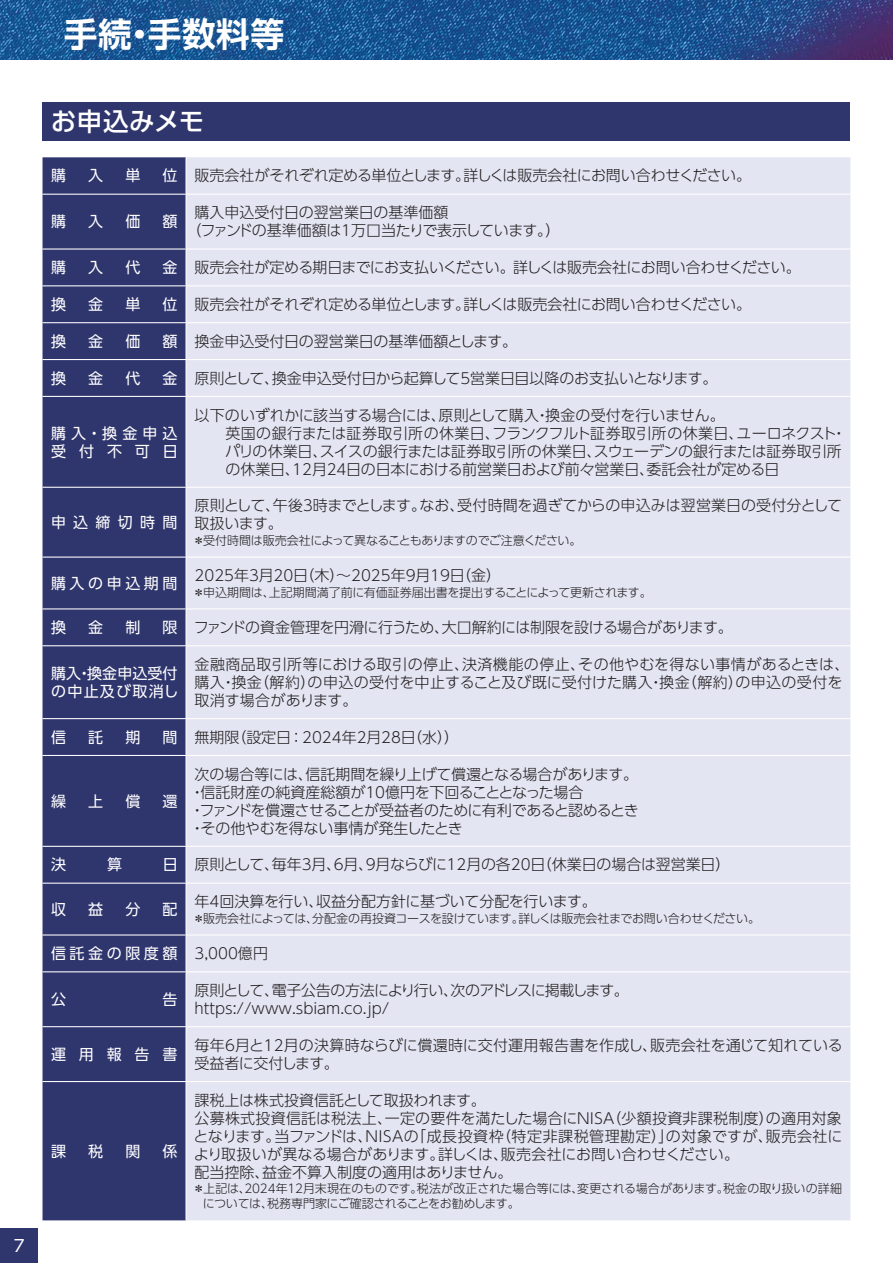
<style>
.page{position:relative;width:893px;height:1263px;background:#fff}
.page>*{position:absolute;margin:0;border:0;box-sizing:border-box;transform-origin:0 0}
.t1{font:33.75px "UD Shin Go Pro De Bold 90 pv RKSJ H";letter-spacing:.015em;color:#fff}
.t2{font:25.5px "UD Shin Go Pro Medium 90 pv RKSJ H";letter-spacing:.02em;color:#fff}
.t3{font:16.5px "UD Shin Go Pro Regular 90 pv RKSJ H";color:#fff}
.t4{font:15px/18px "UD Shin Go Pro Light 90 pv RKSJ H";color:#231f20}
.t5{font:15px/18px "UD Shin Go Pro Light 90 pv RKSJ H";letter-spacing:-.02em;color:#231f20}
.t6{font:15px/18px "UD Shin Go Pro Light 90 pv RKSJ H";letter-spacing:.025em;color:#231f20}
.t7{font:15px "UD Shin Go Pro Regular 90 pv RKSJ H";letter-spacing:.24em;color:#fff}
.t8{font:15px "UD Shin Go Pro Light 90 pv RKSJ H";letter-spacing:-.025em;color:#231f20}
.t9{font:15px "UD Shin Go Pro Light 90 pv RKSJ H";letter-spacing:-.03em;color:#231f20}
.t10{font:15px/18px "UD Shin Go Pro Regular 90 pv RKSJ H";letter-spacing:.005em;color:#fff}
.t11{font:15px/18px "UD Shin Go Pro Regular 90 pv RKSJ H";letter-spacing:.595em;color:#fff}
.t12{font:12px/15px "UD Shin Go Pro Light 90 pv RKSJ H";letter-spacing:-.02em;color:#231f20}
.s1{font-family:"UD Shin Go Pro Regular 90 pv RKSJ H";color:#fff}
.s2{font-family:"UD Shin Go Pro Light 90 pv RKSJ H";color:#231f20}
</style>
<div class="page">
<div style="left:43px;top:102px;width:807px;height:38px;background:#2f356d"></div>
<div style="left:43px;top:157px;width:142px;height:1063px;background:#2f356d"></div>
<div style="left:187px;top:157px;width:663px;height:1063px;background:#e4e5f3"></div>
<hr style="left:43px;top:194px;width:807px;height:1px;background:#fff">
<hr style="left:43px;top:248px;width:807px;height:2px;background:#fff">
<hr style="left:43px;top:285px;width:807px;height:1px;background:#fff">
<hr style="left:43px;top:322px;width:807px;height:1px;background:#fff">
<hr style="left:43px;top:359px;width:807px;height:1px;background:#fff">
<hr style="left:43px;top:396px;width:807px;height:1px;background:#fff">
<hr style="left:43px;top:487px;width:807px;height:1px;background:#fff">
<hr style="left:43px;top:556px;width:807px;height:2px;background:#fff">
<hr style="left:43px;top:608px;width:807px;height:1px;background:#fff">
<hr style="left:43px;top:645px;width:807px;height:1px;background:#fff">
<hr style="left:43px;top:718px;width:807px;height:1px;background:#fff">
<hr style="left:43px;top:755px;width:807px;height:1px;background:#fff">
<hr style="left:43px;top:846px;width:807px;height:1px;background:#fff">
<hr style="left:43px;top:883px;width:807px;height:1px;background:#fff">
<hr style="left:43px;top:934px;width:807px;height:1px;background:#fff">
<hr style="left:43px;top:971px;width:807px;height:1px;background:#fff">
<hr style="left:43px;top:1026px;width:807px;height:1px;background:#fff">
<hr style="left:43px;top:1081px;width:807px;height:1px;background:#fff">
<div style="left:0;top:1228px;width:38px;height:34px;background:#2f356d"></div>
<img style="left:0;top:0;width:893px;height:60px">
<p class="t3" style="left:14px;top:1239px;width:12px">7</p>
<h1 class="t1" style="left:64px;top:21px;width:222px">手続・手数料等</h1>
<h2 class="t2" style="left:51px;top:112px;width:155px">お申込みメモ</h2>
<p class="t7" style="left:51px;top:170px;width:16px">購</p>
<p class="t7" style="left:88px;top:170px;width:16px">入</p>
<p class="t7" style="left:125px;top:170px;width:16px">単</p>
<p class="t5" style="left:163px;top:169px;width:590px"><span class="s1">位</span> 販売会社がそれぞれ定める単位とします。詳しくは販売会社にお問い合わせください。</p>
<p class="t7" style="left:51px;top:216px;width:16px">購</p>
<p class="t7" style="left:88px;top:216px;width:16px">入</p>
<p class="t7" style="left:125px;top:216px;width:16px">価</p>
<p class="t7" style="left:163px;top:216px;width:16px">額</p>
<p class="t4" style="left:186px;top:206px;width:376px;text-indent:8px">購入申込受付日の翌営業日の基準価額<br>（ファンドの基準価額は1万口当たりで表示しています。）</p>
<p class="t7" style="left:51px;top:262px;width:16px">購</p>
<p class="t7" style="left:88px;top:262px;width:16px">入</p>
<p class="t7" style="left:125px;top:262px;width:16px">代</p>
<p class="t8" style="left:163px;top:262px;width:640px"><span class="s1">金</span> 販売会社が定める期日までにお支払いください。詳しくは販売会社にお問い合わせください。</p>
<p class="t7" style="left:51px;top:299px;width:16px">換</p>
<p class="t7" style="left:88px;top:299px;width:16px">金</p>
<p class="t7" style="left:125px;top:299px;width:16px">単</p>
<p class="t5" style="left:163px;top:297px;width:590px"><span class="s1">位</span> 販売会社がそれぞれ定める単位とします。詳しくは販売会社にお問い合わせください。</p>
<p class="t7" style="left:51px;top:336px;width:16px">換</p>
<p class="t7" style="left:88px;top:336px;width:16px">金</p>
<p class="t7" style="left:125px;top:336px;width:16px">価</p>
<p class="t4" style="left:163px;top:334px;width:356px"><span class="s1">額</span> 換金申込受付日の翌営業日の基準価額とします。</p>
<p class="t7" style="left:51px;top:372px;width:16px">換</p>
<p class="t7" style="left:88px;top:372px;width:16px">金</p>
<p class="t7" style="left:125px;top:372px;width:16px">代</p>
<p class="t5" style="left:163px;top:371px;width:556px"><span class="s1">金</span> 原則として、換金申込受付日から起算して5営業日目以降のお支払いとなります。</p>
<p class="t11" style="left:51px;top:426px;width:128px">購入・換金申込受付不可日</p>
<p class="t7" style="left:51px;top:517px;width:128px">申込締切時間</p>
<p class="t7" style="left:51px;top:577px;width:128px">購入の申込期間</p>
<p class="t4" style="left:225px;top:408px;width:623px;text-indent:-31px">以下のいずれかに該当する場合には、原則として購入・換金の受付を行いません。<br>英国の銀行または証券取引所の休業日、フランクフルト証券取引所の休業日、ユーロネクスト・パリの休業日、スイスの銀行または証券取引所の休業日、スウェーデンの銀行または証券取引所の休業日、12月24日の日本における前営業日および前々営業日、委託会社が定める日</p>
<p class="t4" style="left:195px;top:499px;width:649px">原則として、午後３時までとします。なお、受付時間を過ぎてからの申込みは翌営業日の受付分として取扱います。</p>
<p class="t12" style="left:193px;top:534px;width:390px">＊受付時間は販売会社によって異なることもありますのでご注意ください。</p>
<p class="t4" style="left:195px;top:569px;width:308px">2025年3月20日（木）～2025年9月19日（金）</p>
<p class="t12" style="left:193px;top:586px;width:460px">＊申込期間は、上記期間満了前に有価証券届出書を提出することによって更新されます。</p>
<p class="t7" style="left:51px;top:622px;width:16px">換</p>
<p class="t7" style="left:88px;top:622px;width:16px">金</p>
<p class="t7" style="left:125px;top:622px;width:16px">制</p>
<p class="t9" style="left:163px;top:622px;width:572px"><span class="s1">限</span> ファンドの資金管理を円滑に行うため、大口解約には制限を設ける場合があります。</p>
<p class="t10" style="left:51px;top:666px;width:129px">購入・換金申込受付の中止及び取消し</p>
<p class="t6" style="left:195px;top:657px;width:656px">金融商品取引所等における取引の停止、決済機能の停止、その他やむを得ない事情があるときは、購入・換金（解約）の申込の受付を中止すること及び既に受付けた購入・換金（解約）の申込の受付を取消す場合があります。</p>
<p class="t7" style="left:51px;top:731px;width:16px">信</p>
<p class="t7" style="left:88px;top:731px;width:16px">託</p>
<p class="t7" style="left:125px;top:731px;width:16px">期</p>
<p class="t4" style="left:163px;top:730px;width:298px"><span class="s1">間</span> 無期限（設定日：2024年2月28日（水））</p>
<p class="t7" style="left:51px;top:795px;width:16px">繰</p>
<p class="t7" style="left:88px;top:795px;width:16px">上</p>
<p class="t7" style="left:125px;top:795px;width:16px">償</p>
<p class="t7" style="left:163px;top:795px;width:16px">還</p>
<p class="t5" style="left:190px;top:767px;width:450px;text-indent:5px">次の場合等には、信託期間を繰り上げて償還となる場合があります。・信託財産の純資産総額が10億円を下回ることとなった場合<br>・ファンドを償還させることが受益者のために有利であると認めるとき・その他やむを得ない事情が発生したとき</p>
<p class="t7" style="left:51px;top:859px;width:16px">決</p>
<p class="t7" style="left:107px;top:859px;width:16px">算</p>
<p class="t4" style="left:163px;top:858px;width:569px"><span class="s1">日</span> 原則として、毎年3月、6月、9月ならびに12月の各20日（休業日の場合は翌営業日）</p>
<p class="t7" style="left:51px;top:903px;width:16px">収</p>
<p class="t7" style="left:88px;top:903px;width:16px">益</p>
<p class="t7" style="left:125px;top:903px;width:16px">分</p>
<p class="t7" style="left:163px;top:903px;width:16px">配</p>
<p class="t4" style="left:195px;top:895px;width:404px">年4回決算を行い、収益分配方針に基づいて分配を行います。</p>
<p class="t12" style="left:193px;top:912px;width:569px">＊販売会社によっては、分配金の再投資コースを設けています。詳しくは販売会社までお問い合わせください。</p>
<p class="t7" style="left:51px;top:948px;width:218px">信託金の限度額 <span class="s2">3,000億円</span></p>
<p class="t7" style="left:51px;top:994px;width:16px">公</p>
<p class="t7" style="left:163px;top:994px;width:16px">告</p>
<p class="t5" style="left:195px;top:983px;width:436px">原則として、電子公告の方法により行い、次のアドレスに掲載します。httpｓ://www.sbiam.co.jp/</p>
<p class="t7" style="left:51px;top:1048px;width:128px">運用報告書</p>
<p class="t4" style="left:195px;top:1038px;width:650px">毎年6月と12月の決算時ならびに償還時に交付運用報告書を作成し、販売会社を通じて知れている受益者に交付します。</p>
<p class="t7" style="left:51px;top:1145px;width:16px">課</p>
<p class="t7" style="left:88px;top:1145px;width:16px">税</p>
<p class="t7" style="left:125px;top:1145px;width:16px">関</p>
<p class="t7" style="left:163px;top:1145px;width:16px">係</p>
<p class="t4" style="left:194px;top:1093px;width:650px">課税上は株式投資信託として取扱われます。<br>公募株式投資信託は税法上、一定の要件を満たした場合にNISA（少額投資非課税制度）の適用対象となります。当ファンドは、NISAの「成長投資枠（特定非課税管理勘定）」の対象ですが、販売会社により取扱いが異なる場合があります。詳しくは、販売会社にお問い合わせください。<br>配当控除、益金不算入制度の適用はありません。</p>
<p class="t12" style="left:203px;top:1183px;width:641px;text-indent:-10px">＊ 上記は、2024年12月末現在のものです。税法が改正された場合等には、変更される場合があります。税金の取り扱いの詳細については、税務専門家にご確認されることをお勧めします。</p>
</div>
